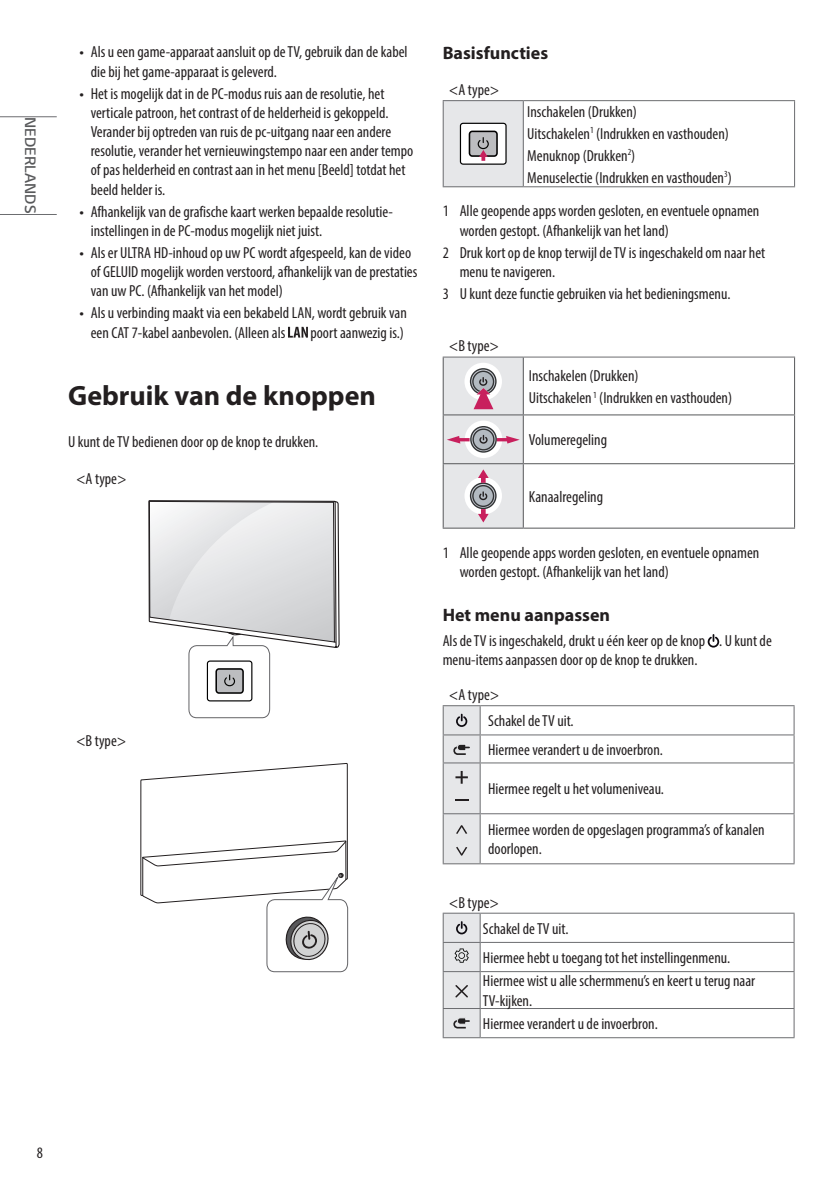
<style>
.page{position:relative;width:840px;height:1191px;background:#fff}
.page>*{position:absolute;margin:0;border:0;box-sizing:border-box;transform-origin:0 0}
.Title1{font:700 28px "Myriad Pro";color:#231f20}
.Title3{font:700 18px "Myriad Pro";color:#231f20}
.Body{font:condensed 16px/19.2px "Myriad Pro";color:#231f20}
.t1{font:600 16px "LG Smart";color:#57585a}
.s1{font-family:"LG Smart";font-stretch:normal}
</style>
<div class="page">
<hr style="left:0;top:116px;width:57px;height:1px;background:#6c6d70">
<hr style="left:0;top:214px;width:57px;height:1px;background:#6c6d70">
<svg style="left:288px;top:327px;width:20px;height:10px"></svg>
<svg style="left:148px;top:500px;width:191px;height:218px"></svg>
<svg style="left:140px;top:763px;width:208px;height:209px"></svg>
<div style="left:443px;top:101px;width:80px;height:86px;background:#e6e7e9"></div>
<hr style="left:442px;top:101px;width:1px;height:85px;background:#6c6d70">
<hr style="left:442px;top:186px;width:81px;height:1px;background:#6c6d70">
<hr style="left:442px;top:100px;width:81px;height:1px;background:#6c6d70">
<hr style="left:523px;top:100px;width:271px;height:1px;background:#6c6d70">
<hr style="left:522px;top:101px;width:1px;height:85px;background:#6c6d70">
<hr style="left:793px;top:101px;width:1px;height:85px;background:#6c6d70">
<hr style="left:523px;top:186px;width:271px;height:1px;background:#6c6d70">
<div style="left:460px;top:123px;width:45px;height:41px;background:#fff;border-radius:3px"></div>
<div style="left:459px;top:123px;width:47px;height:42px;border:1px solid #000;border-radius:3px"></div>
<div style="left:469px;top:131px;width:27px;height:25px;background:#bcbdc0;border-radius:3px"></div>
<div style="left:468px;top:131px;width:29px;height:26px;border:2px solid #000;border-radius:3px"></div>
<svg style="left:477px;top:137px;width:12px;height:24px"></svg>
<div style="left:443px;top:357px;width:80px;height:58px;background:#e6e7e9"></div>
<hr style="left:442px;top:415px;width:1px;height:48px;background:#57585a">
<hr style="left:793px;top:415px;width:1px;height:48px;background:#57585a">
<hr style="left:442px;top:463px;width:81px;height:1px;background:#57585a">
<hr style="left:442px;top:464px;width:1px;height:63px;background:#57585a">
<hr style="left:523px;top:463px;width:271px;height:1px;background:#57585a">
<hr style="left:793px;top:464px;width:1px;height:63px;background:#57585a">
<hr style="left:442px;top:527px;width:81px;height:1px;background:#57585a">
<hr style="left:523px;top:527px;width:271px;height:1px;background:#57585a">
<hr style="left:442px;top:356px;width:81px;height:1px;background:#6c6d70">
<hr style="left:523px;top:356px;width:271px;height:1px;background:#6c6d70">
<hr style="left:442px;top:357px;width:1px;height:57px;background:#57585a">
<hr style="left:522px;top:357px;width:1px;height:57px;background:#57585a">
<hr style="left:793px;top:357px;width:1px;height:57px;background:#57585a">
<hr style="left:442px;top:414px;width:81px;height:1px;background:#57585a">
<hr style="left:523px;top:414px;width:271px;height:1px;background:#57585a">
<div style="left:464px;top:363px;width:37px;height:37px;background:#fff;border-radius:50%"></div>
<svg style="left:470px;top:369px;width:25px;height:25px"></svg>
<div style="left:469px;top:368px;width:27px;height:27px;border:1px solid #323436;border-radius:50%"></div>
<svg style="left:472px;top:371px;width:21px;height:21px"></svg>
<div style="left:472px;top:370px;width:22px;height:23px;border:1px solid #323436;border-radius:50%"></div>
<svg style="left:473px;top:376px;width:20px;height:33px"></svg>
<svg style="left:443px;top:415px;width:80px;height:113px;background:#d6d1d5"></svg>
<svg style="left:707px;top:634px;width:11px;height:13px"></svg>
<hr style="left:480px;top:734px;width:314px;height:1px;background:#6c6d70">
<svg style="left:793px;top:706px;width:1px;height:56px"></svg>
<hr style="left:480px;top:762px;width:314px;height:1px;background:#6c6d70">
<hr style="left:793px;top:763px;width:1px;height:50px;background:#6c6d70">
<hr style="left:480px;top:813px;width:314px;height:1px;background:#6c6d70">
<hr style="left:793px;top:814px;width:1px;height:49px;background:#6c6d70">
<hr style="left:480px;top:863px;width:314px;height:1px;background:#6c6d70">
<hr style="left:480px;top:705px;width:314px;height:1px;background:#6c6d70">
<svg style="left:442px;top:705px;width:38px;height:159px;background:#d6d6d8"></svg>
<hr style="left:442px;top:1037px;width:38px;height:1px;background:#6c6d70">
<hr style="left:480px;top:942px;width:314px;height:1px;background:#6c6d70">
<hr style="left:480px;top:912px;width:314px;height:1px;background:#6c6d70">
<svg style="left:793px;top:913px;width:1px;height:58px"></svg>
<hr style="left:480px;top:971px;width:314px;height:1px;background:#6c6d70">
<hr style="left:793px;top:972px;width:1px;height:36px;background:#6c6d70">
<hr style="left:480px;top:1008px;width:314px;height:1px;background:#6c6d70">
<svg style="left:793px;top:1009px;width:1px;height:28px"></svg>
<hr style="left:480px;top:1037px;width:314px;height:1px;background:#6c6d70">
<hr style="left:442px;top:912px;width:38px;height:1px;background:#6c6d70">
<svg style="left:442px;top:913px;width:38px;height:124px;background:#d4d4d6"></svg>
<p class="t1" style="left:41px;top:117px;width:98px;rotate:90deg">NEDERLANDS</p>
<p class="Body" style="left:91px;top:42px;width:318px;text-indent:-11px"><span class="s1">•</span> Als u een game-apparaat aansluit op de TV, gebruik dan de kabel die bij het game-apparaat is geleverd.</p>
<p class="Body" style="left:91px;top:84px;width:324px;text-indent:-11px"><span class="s1">•</span> Het is mogelijk dat in de PC-modus ruis aan de resolutie, het verticale patroon, het contrast of de helderheid is gekoppeld.<br>Verander bij optreden van ruis de pc-uitgang naar een andere resolutie, verander het vernieuwingstempo naar een ander tempo of pas helderheid en contrast aan in het menu [Beeld] totdat het beeld helder is.</p>
<p class="Body" style="left:91px;top:202px;width:303px;text-indent:-11px"><span class="s1">•</span> Afhankelijk van de grafische kaart werken bepaalde resolutie&shy;instellingen in de PC-modus mogelijk niet juist.</p>
<p class="Body" style="left:91px;top:243px;width:328px;text-indent:-11px"><span class="s1">•</span> Als er ULTRA HD-inhoud op uw PC wordt afgespeeld, kan de video of GELUID mogelijk worden verstoord, afhankelijk van de prestaties van uw PC. (Afhankelijk van het model)</p>
<p class="Body" style="left:91px;top:303px;width:317px;text-indent:-11px"><span class="s1">•</span> Als u verbinding maakt via een bekabeld LAN, wordt gebruik van een CAT 7-kabel aanbevolen. (Alleen als</p>
<p class="Body" style="left:310px;top:322px;width:95px">poort aanwezig is.)</p>
<p class="Title1" style="left:68px;top:377px;width:309px">Gebruik van de knoppen</p>
<p class="Body" style="left:68px;top:432px;width:252px">U kunt de TV bedienen door op de knop te drukken.</p>
<p class="Body" style="left:76px;top:469px;width:52px">&lt;A type&gt;</p>
<p class="Body" style="left:76px;top:731px;width:52px">&lt;B type&gt;</p>
<p class="Title3" style="left:442px;top:41px;width:107px">Basisfuncties</p>
<p class="Body" style="left:448px;top:80px;width:52px">&lt;A type&gt;</p>
<p class="Body" style="left:527px;top:102px;width:111px">Inschakelen (Drukken)</p>
<p class="Body" style="left:527px;top:124px;width:203px">Uitschakelen<sup>1</sup> (Indrukken en vasthouden)</p>
<p class="Body" style="left:527px;top:146px;width:109px">Menuknop (Drukken<sup>2</sup>)</p>
<p class="Body" style="left:527px;top:168px;width:206px">Menuselectie (Indrukken en vasthouden<sup>3</sup>)</p>
<p class="Body" style="left:459px;top:201px;width:301px;text-indent:-17px">1 Alle geopende apps worden gesloten, en eventuele opnamen worden gestopt. (Afhankelijk van het land)</p>
<p class="Body" style="left:459px;top:242px;width:307px;text-indent:-17px">2 Druk kort op de knop terwijl de TV is ingeschakeld om naar het menu te navigeren.</p>
<p class="Body" style="left:442px;top:284px;width:289px">3 U kunt deze functie gebruiken via het bedieningsmenu.</p>
<p class="Body" style="left:448px;top:336px;width:52px">&lt;B type&gt;</p>
<p class="Body" style="left:528px;top:366px;width:111px">Inschakelen (Drukken)</p>
<p class="Body" style="left:528px;top:388px;width:204px">Uitschakelen <sup>1</sup> (Indrukken en vasthouden)</p>
<p class="Body" style="left:528px;top:430px;width:80px">Volumeregeling</p>
<p class="Body" style="left:528px;top:487px;width:76px">Kanaalregeling</p>
<p class="Body" style="left:459px;top:542px;width:301px;text-indent:-17px">1 Alle geopende apps worden gesloten, en eventuele opnamen worden gestopt. (Afhankelijk van het land)</p>
<p class="Title3" style="left:442px;top:603px;width:169px">Het menu aanpassen</p>
<p class="Body" style="left:442px;top:631px;width:330px">Als de TV is ingeschakeld, drukt u één keer op de knop . U kunt de menu-items aanpassen door op de knop te drukken.</p>
<p class="Body" style="left:448px;top:685px;width:52px">&lt;A type&gt;</p>
<p class="Body" style="left:488px;top:711px;width:87px">Schakel de TV uit.</p>
<p class="Body" style="left:488px;top:740px;width:176px">Hiermee verandert u de invoerbron.</p>
<p class="Body" style="left:488px;top:779px;width:177px">Hiermee regelt u het volumeniveau.</p>
<p class="Body" style="left:488px;top:820px;width:278px">Hiermee worden de opgeslagen programma’s of kanalen doorlopen.</p>
<p class="Body" style="left:448px;top:892px;width:52px">&lt;B type&gt;</p>
<p class="Body" style="left:482px;top:918px;width:87px">Schakel de TV uit.</p>
<p class="Body" style="left:482px;top:948px;width:248px">Hiermee hebt u toegang tot het instellingenmenu.</p>
<p class="Body" style="left:482px;top:971px;width:273px">Hiermee wist u alle schermmenu’s en keert u terug naar<br>TV-kijken.</p>
<p class="Body" style="left:482px;top:1014px;width:176px">Hiermee verandert u de invoerbron.</p>
<p class="Body" style="left:37px;top:1142px;width:8px">8</p>
</div>
